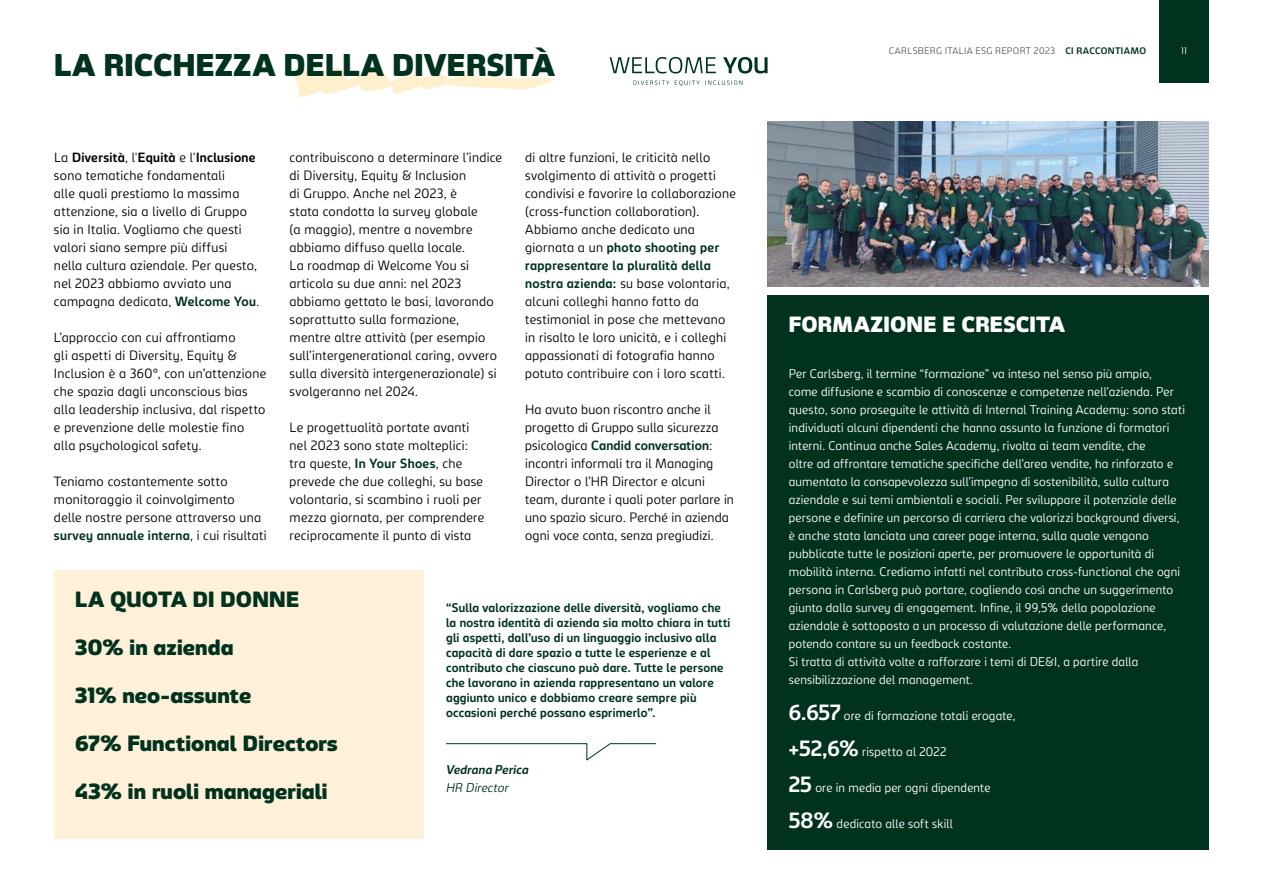
<style>
.page{position:relative;width:1263px;height:893px;background:#fff}
.page>*{position:absolute;margin:0;border:0;box-sizing:border-box;transform-origin:0 0}
.t1{font:900 30px "Carlsberg Sans";letter-spacing:.01em;color:#00321e}
.t2{font:900 21px "Carlsberg Sans";letter-spacing:.005em;color:#00321e}
.t3{font:900 21px "Carlsberg Sans";letter-spacing:.01em;color:#fff}
.t4{font:300 12.75px/18px "Carlsberg Sans";letter-spacing:.025em;color:#000}
.t5{font:300 12px/18px "Carlsberg Sans";letter-spacing:.015em;color:#fff}
.t6{font:700 12px/15px "Carlsberg Sans";letter-spacing:.02em;color:#00321e}
.t7{font:italic 700 12px "Carlsberg Sans";letter-spacing:.015em;color:#00321e}
.t8{font:italic 300 12px "Carlsberg Sans";letter-spacing:.015em;color:#00321e}
.t9{font:300 9px "Carlsberg Sans";letter-spacing:.035em;color:#5a5a5a}
.t10{font:300 9px "Carlsberg Sans";color:#fff}
.s1{font-weight:700}
.s2{font-weight:700;color:#00321e}
.s3{font-weight:700;font-size:21px}
</style>
<div class="page">
<div style="left:1159px;top:0;width:50px;height:83px;background:#00321e"></div>
<svg style="left:291px;top:68px;width:264px;height:29px"></svg>
<div style="left:54px;top:570px;width:369px;height:269px;background:#fff0da"></div>
<svg style="left:446px;top:743px;width:211px;height:18px"></svg>
<div style="left:767px;top:295px;width:442px;height:554px;background:#00321e"></div>
<svg style="left:610px;top:57px;width:37px;height:16px"></svg>
<svg style="left:656px;top:57px;width:60px;height:17px"></svg>
<svg style="left:723px;top:57px;width:44px;height:17px"></svg>
<svg style="left:633px;top:80px;width:36px;height:5px"></svg>
<svg style="left:675px;top:80px;width:67px;height:6px"></svg>
<img style="left:767px;top:121px;width:442px;height:166px">
<h1 class="t1" style="left:54px;top:44px;width:502px">LA RICCHEZZA DELLA DIVERSITÀ</h1>
<p class="t4" style="left:54px;top:148px;width:207px">La <span class="s1">Diversità</span>, l'<span class="s1">Equità</span> e l'<span class="s1">Inclusione </span>sono tematiche fondamentali<br>alle quali prestiamo la massima attenzione, sia a livello di Gruppo sia in Italia. Vogliamo che questi valori siano sempre più diffusi<br>nella cultura aziendale. Per questo, nel 2023 abbiamo avviato una campagna dedicata, <span class="s2">Welcome You</span>.</p>
<p class="t4" style="left:54px;top:328px;width:214px">L’approccio con cui affrontiamo<br>gli aspetti di Diversity, Equity &amp; Inclusion è a 360°, con un’attenzione che spazia dagli unconscious bias alla leadership inclusiva, dal rispetto e prevenzione delle molestie fino alla psychological safety.</p>
<p class="t4" style="left:54px;top:472px;width:214px">Teniamo costantemente sotto monitoraggio il coinvolgimento<br>delle nostre persone attraverso una <span class="s2">survey annuale interna</span>, i cui risultati</p>
<p class="t4" style="left:290px;top:148px;width:214px">contribuiscono a determinare l’indice di Diversity, Equity &amp; Inclusion<br>di Gruppo. Anche nel 2023, è<br>stata condotta la survey globale<br>(a maggio), mentre a novembre abbiamo diffuso quella locale.<br>La roadmap di Welcome You si articola su due anni: nel 2023 abbiamo gettato le basi, lavorando soprattutto sulla formazione, mentre altre attività (per esempio sull’intergenerational caring, ovvero sulla diversità intergenerazionale) si svolgeranno nel 2024.</p>
<p class="t4" style="left:290px;top:418px;width:196px">Le progettualità portate avanti nel 2023 sono state molteplici: tra queste, <span class="s2">In Your Shoes</span>, che prevede che due colleghi, su base volontaria, si scambino i ruoli per mezza giornata, per comprendere reciprocamente il punto di vista</p>
<p class="t4" style="left:525px;top:148px;width:212px">di altre funzioni, le criticità nello svolgimento di attività o progetti condivisi e favorire la collaborazione (cross-function collaboration).<br>Abbiamo anche dedicato una giornata a un <span class="s2">photo shooting per rappresentare la pluralità della nostra azienda:</span> su base volontaria, alcuni colleghi hanno fatto da testimonial in pose che mettevano in risalto le loro unicità, e i colleghi appassionati di fotografia hanno potuto contribuire con i loro scatti.</p>
<p class="t4" style="left:525px;top:400px;width:210px">Ha avuto buon riscontro anche il progetto di Gruppo sulla sicurezza psicologica <span class="s2">Candid conversation</span>: incontri informali tra il Managing Director o l’HR Director e alcuni team, durante i quali poter parlare in uno spazio sicuro. Perché in azienda ogni voce conta, senza pregiudizi.</p>
<h2 class="t2" style="left:75px;top:584px;width:226px">LA QUOTA DI DONNE</h2>
<h2 class="t2" style="left:75px;top:632px;width:160px">30% in azienda</h2>
<h2 class="t2" style="left:75px;top:680px;width:178px">31% neo-assunte</h2>
<h2 class="t2" style="left:75px;top:728px;width:264px">67% Functional Directors</h2>
<h2 class="t2" style="left:75px;top:776px;width:254px">43% in ruoli manageriali</h2>
<p class="t6" style="left:446px;top:600px;width:286px">“Sulla valorizzazione delle diversità, vogliamo che la nostra identità di azienda sia molto chiara in tutti gli aspetti, dall’uso di un linguaggio inclusivo alla capacità di dare spazio a tutte le esperienze e al contributo che ciascuno può dare. Tutte le persone che lavorano in azienda rappresentano un valore aggiunto unico e dobbiamo creare sempre più occasioni perché possano esprimerlo”.</p>
<p class="t7" style="left:446px;top:761px;width:84px">Vedrana Perica</p>
<p class="t8" style="left:446px;top:780px;width:64px">HR Director</p>
<p class="t9" style="left:889px;top:45px;width:259px">CARLSBERG ITALIA ESG REPORT 2023 <span class="s2">CI RACCONTIAMO</span></p>
<p class="t10" style="left:1181px;top:45px;width:7px">11</p>
<h2 class="t3" style="left:789px;top:309px;width:278px">FORMAZIONE E CRESCITA</h2>
<p class="t5" style="left:789px;top:364px;width:398px">Per Carlsberg, il termine “formazione” va inteso nel senso più ampio,<br>come diffusione e scambio di conoscenze e competenze nell’azienda. Per questo, sono proseguite le attività di Internal Training Academy: sono stati individuati alcuni dipendenti che hanno assunto la funzione di formatori interni. Continua anche Sales Academy, rivolta ai team vendite, che<br>oltre ad affrontare tematiche specifiche dell’area vendite, ha rinforzato e aumentato la consapevolezza sull’impegno di sostenibilità, sulla cultura aziendale e sui temi ambientali e sociali. Per sviluppare il potenziale delle persone e definire un percorso di carriera che valorizzi background diversi, è anche stata lanciata una career page interna, sulla quale vengono pubblicate tutte le posizioni aperte, per promuovere le opportunità di mobilità interna. Crediamo infatti nel contributo cross-functional che ogni persona in Carlsberg può portare, cogliendo così anche un suggerimento giunto dalla survey di engagement. Infine, il 99,5% della popolazione aziendale è sottoposto a un processo di valutazione delle performance, potendo contare su un feedback costante.<br>Si tratta di attività volte a rafforzare i temi di DE&amp;I, a partire dalla sensibilizzazione del management.</p>
<p class="t5" style="left:789px;top:706px;width:228px"><span class="s3">6.657</span> ore di formazione totali erogate,</p>
<p class="t5" style="left:789px;top:742px;width:159px"><span class="s3">+52,6%</span> rispetto al 2022</p>
<p class="t5" style="left:789px;top:778px;width:203px"><span class="s3">25</span> ore in media per ogni dipendente</p>
<p class="t5" style="left:789px;top:814px;width:165px"><span class="s3">58%</span> dedicato alle soft skill</p>
</div>
